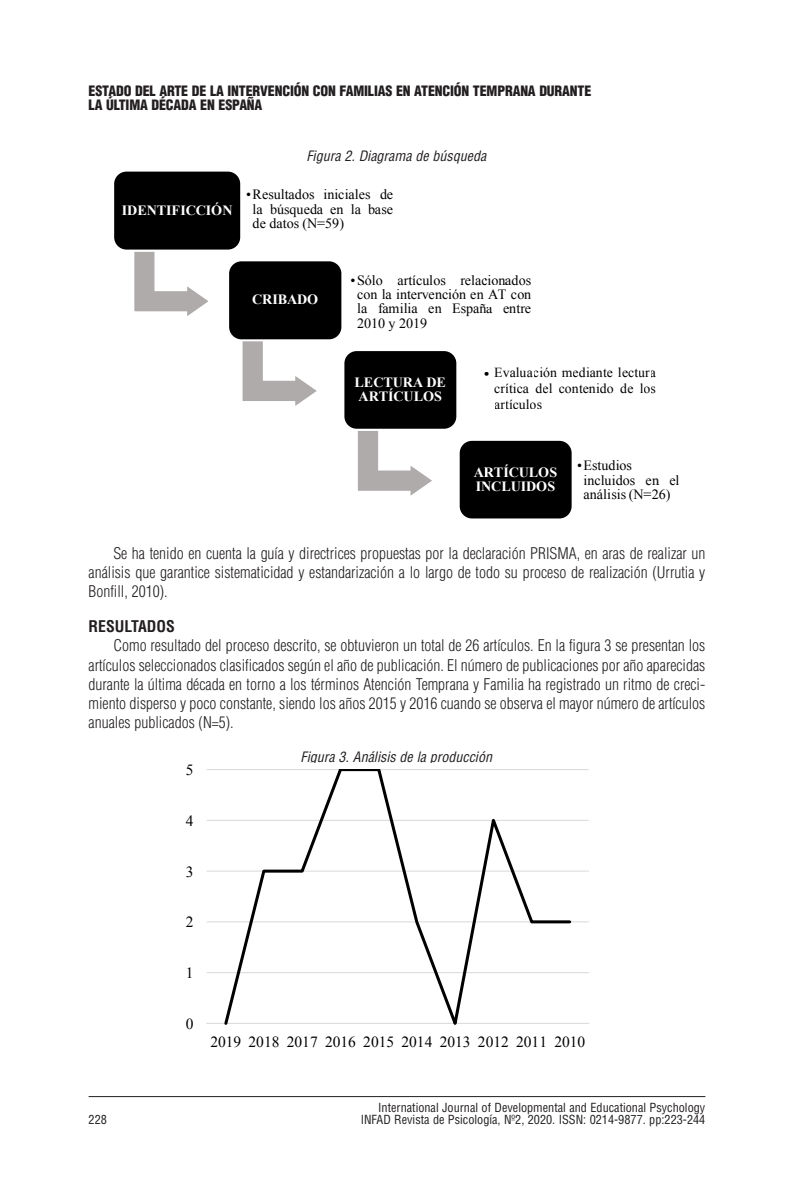
<style>
.page{position:relative;width:794px;height:1191px;background:#fff}
.page>*{position:absolute;margin:0;border:0;box-sizing:border-box;transform-origin:0 0}
.t1{font:300 condensed 15.75px/19.2px "Helvetica";color:#231f20;text-align:justify}
.t2{font:700 condensed 15.75px "Helvetica";color:#231f20}
.t3{font:15.4px "Times New Roman";color:#000}
.t4{font:14.17px/14.5px "Times New Roman";color:#000;text-align:center}
.t5{font:700 14.17px "Times New Roman";letter-spacing:-.01em;color:#fff}
.t6{font:900 condensed 14px/14px "Helvetica";letter-spacing:-.01em;color:#231f20}
.t7{font:italic condensed 14px "Helvetica";color:#231f20}
.t8{font:13.83px "Times New Roman";letter-spacing:.01em;color:#000}
.t9{font:condensed 12.25px "Helvetica";color:#231f20}
.t10{font:11.03px "Symbol";color:#000}
</style>
<div class="page">
<hr style="left:89px;top:1096px;width:616px;height:1px;background:#231f20">
<svg style="left:134px;top:252px;width:74px;height:64px"></svg>
<div style="left:113px;top:171px;width:128px;height:79px;background:#000;border-radius:13px"></div>
<div style="left:112px;top:170px;width:130px;height:82px;border:2px solid #fff;border-radius:13px"></div>
<svg style="left:242px;top:341px;width:75px;height:65px"></svg>
<div style="left:228px;top:260px;width:114px;height:80px;background:#000;border-radius:13px"></div>
<div style="left:227px;top:259px;width:116px;height:82px;border:2px solid #fff;border-radius:13px"></div>
<svg style="left:357px;top:431px;width:75px;height:65px"></svg>
<div style="left:343px;top:350px;width:114px;height:80px;background:#000;border-radius:13px"></div>
<div style="left:342px;top:349px;width:116px;height:82px;border:2px solid #fff;border-radius:13px"></div>
<div style="left:459px;top:440px;width:113px;height:79px;background:#000;border-radius:13px"></div>
<div style="left:458px;top:439px;width:115px;height:81px;border:2px solid #fff;border-radius:13px"></div>
<hr style="left:207px;top:972px;width:382px;height:1px;background:#d9d9d9">
<hr style="left:207px;top:921px;width:382px;height:1px;background:#d9d9d9">
<hr style="left:207px;top:870px;width:382px;height:1px;background:#d9d9d9">
<hr style="left:207px;top:820px;width:382px;height:1px;background:#d9d9d9">
<hr style="left:207px;top:769px;width:382px;height:1px;background:#d9d9d9">
<hr style="left:207px;top:1022px;width:382px;height:2px;background:#d9d9d9">
<svg style="left:222px;top:769px;width:351px;height:255px"></svg>
<p class="t6" style="left:89px;top:84px;width:504px">ESTADO DEL ARTE DE LA INTERVENCIÓN CON FAMILIAS EN ATENCIÓN TEMPRANA DURANTE<br>LA ÚLTIMA DÉCADA EN ESPAÑA</p>
<p class="t5" style="left:122px;top:202px;width:112px">IDENTIFICCIÓN</p>
<p class="t7" style="left:306px;top:148px;width:181px">Figura 2. Diagrama de búsqueda</p>
<p class="t4" style="left:253px;top:187px;width:142px;text-align:justify;text-indent:-6px">•Resultados iniciales de la búsqueda en la base de datos (N=59)</p>
<p class="t5" style="left:252px;top:292px;width:68px">CRIBADO</p>
<p class="t4" style="left:351px;top:272px;width:182px">•Sólo artículos relacionados con la intervención en AT con la familia en España entre</p>
<p class="t4" style="left:357px;top:316px;width:72px">2010 y 2019</p>
<p class="t5" style="left:354px;top:374px;width:93px">LECTU A DE</p>
<p class="t5" style="left:403px;top:374px;width:12px">R</p>
<p class="t5" style="left:358px;top:389px;width:85px">ARTÍCULOS</p>
<p class="t8" style="left:494px;top:365px;width:163px">Evaluación mediante lectura</p>
<p class="t10" style="left:484px;top:366px;width:7px">•</p>
<p class="t8" style="left:494px;top:381px;width:163px">crítica del contenido de los</p>
<p class="t8" style="left:494px;top:396px;width:49px">artículos</p>
<p class="t5" style="left:474px;top:464px;width:85px">ARTÍCULOS</p>
<p class="t5" style="left:476px;top:478px;width:81px">INCLUIDOS</p>
<p class="t4" style="left:583px;top:458px;width:97px;text-align:left;text-indent:-6px">•Estudios incluidos en el análisis (N=26)</p>
<p class="t1" style="left:89px;top:543px;width:618px;text-indent:25px">Se ha tenido en cuenta la guía y directrices propuestas por la declaración PRISMA, en aras de realizar un análisis que garantice sistematicidad y estandarización a lo largo de todo su proceso de realización (Urrutia y Bonfill, 2010).</p>
<p class="t2" style="left:89px;top:617px;width:88px">RESULTADOS</p>
<p class="t1" style="left:89px;top:636px;width:618px;text-indent:25px">Como resultado del proceso descrito, se obtuvieron un total de 26 artículos. En la figura 3 se presentan los artículos seleccionados clasificados según el año de publicación. El número de publicaciones por año aparecidas durante la última década en torno a los términos Atención Temprana y Familia ha registrado un ritmo de creci&shy;miento disperso y poco constante, siendo los años 2015 y 2016 cuando se observa el mayor número de artículos anuales publicados (N=5).</p>
<p class="t7" style="left:300px;top:749px;width:193px">Figura 3. Análisis de la producción</p>
<p class="t3" style="left:186px;top:761px;width:9px">5</p>
<p class="t3" style="left:186px;top:812px;width:9px">4</p>
<p class="t3" style="left:186px;top:863px;width:9px">3</p>
<p class="t3" style="left:186px;top:913px;width:9px">2</p>
<p class="t3" style="left:186px;top:964px;width:9px">1</p>
<p class="t3" style="left:186px;top:1015px;width:9px">0</p>
<p class="t3" style="left:210px;top:1033px;width:376px">2019 2018 2017 2016 2015 2014 2013 2012 2011 2010</p>
<p class="t9" style="left:378px;top:1100px;width:329px">International Journal of Developmental and Educational Psychology</p>
<p class="t9" style="left:89px;top:1112px;width:20px">228</p>
<p class="t9" style="left:361px;top:1112px;width:346px">INFAD Revista de Psicología, Nº2, 2020. ISSN: 0214-9877. pp:223-244</p>
</div>
